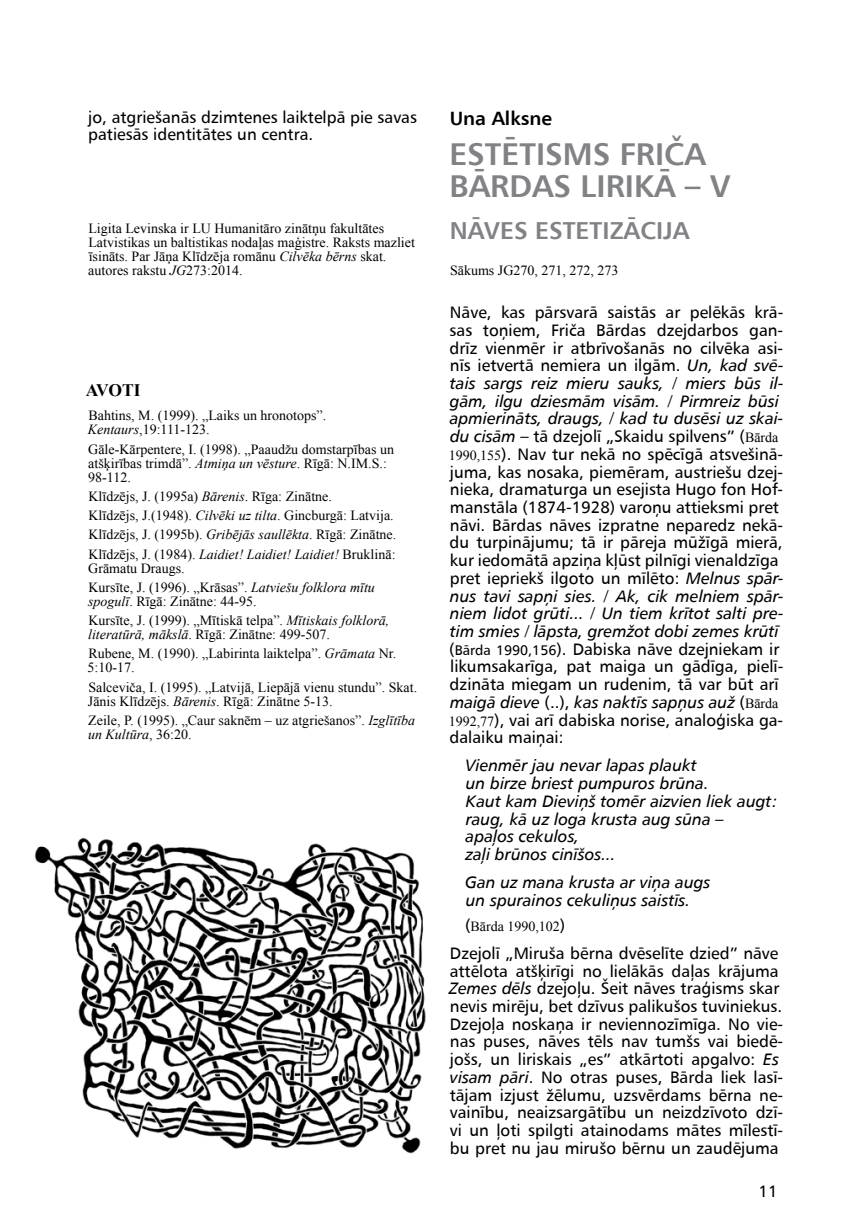
<style>
.page{position:relative;width:867px;height:1229px;background:#fff}
.page>*{position:absolute;margin:0;border:0;box-sizing:border-box;transform-origin:0 0}
.t1{font:31.5px/31.7px "Humanist 777 TL Bold B";color:#808285}
.t2{font:24.5px "Humanist 777 TL Bold B";color:#808285}
.t3{font:19.25px "Humanist 777 TL Bold B";color:#000}
.t4{font:700 17.5px "Times New Roman";letter-spacing:-.01em;color:#000}
.t5{font:16.62px/17.7px "Humanist 777 TL Roman B";color:#000}
.t6{font:16.62px/17.7px "Humanist 777 TL Italic B";color:#000}
.t7{font:14px/19.2px "Times New Roman";color:#000}
.t8{font:italic 14px "Times New Roman";color:#000}
.s1{font-style:italic}
.s2{font-style:normal}
.s3{font-family:"Humanist 777 TL Italic B"}
.s4{font-family:"Times New Roman";font-size:14px}
.s5{font-size:14px}
.s6{font-family:"Humanist 777 TL Roman B"}
.s7{font-family:"Humanist 777 TL Roman B";font-size:16.62px}
</style>
<div class="page">
<img style="left:34px;top:837px;width:392px;height:316px">
<p class="t5" style="left:88px;top:108px;width:330px">jo, atgriešanās dzimtenes laiktelpā pie savas patiesās identitātes un centra.</p>
<p class="t7" style="left:88px;top:221px;width:328px;line-height:14px">Ligita Levinska ir LU Humanitāro zinātņu fakultātes Latvistikas un baltistikas nodaļas maģistre. Raksts mazliet īsināts. Par Jāņa Klīdzēja romānu <span class="s1">Cilvēka bērns</span> skat. autores rakstu <span class="s1">JG</span>273:2014.</p>
<p class="t4" style="left:86px;top:378px;width:56px">AVOTI</p>
<p class="t7" style="left:88px;top:408px;width:240px;line-height:14px">Bahtins, M. (1999). „Laiks un hronotops”.<br><span class="s1">Kentaurs</span>,19:111-123.</p>
<p class="t7" style="left:88px;top:442px;width:307px;line-height:14px">Gāle-Kārpentere, I. (1998). „Paaudžu domstarpības un atšķirības trimdā”. <span class="s1">Atmiņa un vēsture</span>. Rīgā: N.IM.S.:<br>98-112.</p>
<p class="t7" style="left:88px;top:486px;width:309px">Klīdzējs, J. (1995a) <span class="s1">Bārenis</span>. Rīga: Zinātne.<br>Klīdzējs, J.(1948). <span class="s1">Cilvēki uz tilta</span>. Gincburgā: Latvija.<br>Klīdzējs, J. (1995b). <span class="s1">Gribējās saullēkta</span>. Rīgā: Zinātne.<br>Klīdzējs, J. (1984). <span class="s1">Laidiet! Laidiet! Laidiet!</span> Bruklinā:</p>
<p class="t7" style="left:88px;top:558px;width:288px">Grāmatu Draugs.<br>Kursīte, J. (1996). „Krāsas”. <span class="s1">Latviešu folklora mītu</span></p>
<p class="t7" style="left:88px;top:591px;width:302px"><span class="s1">spogulī</span>. Rīgā: Zinātne: 44-95.<br>Kursīte, J. (1999). „Mītiskā telpa”. <span class="s1">Mītiskais folklorā,</span></p>
<p class="t7" style="left:88px;top:624px;width:309px"><span class="s1">literatūrā, mākslā</span>. Rīgā: Zinātne: 499-507.<br>Rubene, M. (1990). „Labirinta laiktelpa”. <span class="s1">Grāmata</span> Nr.</p>
<p class="t7" style="left:87px;top:658px;width:331px">5:10-17.<br>Salceviča, I. (1995). „Latvijā, Liepājā vienu stundu”. Skat.</p>
<p class="t7" style="left:88px;top:691px;width:328px">Jānis Klīdzējs. <span class="s1">Bārenis</span>. Rīgā: Zinātne 5-13.<br>Zeile, P. (1995). „Caur saknēm – uz atgriešanos”. <span class="s1">Izglītība</span></p>
<p class="t8" style="left:88px;top:724px;width:105px">un Kultūra<span class="s2">, 36:20.</span></p>
<p class="t3" style="left:449px;top:106px;width:104px">Una Alksne</p>
<h1 class="t1" style="left:449px;top:137px;width:283px">ESTĒTISMS FRIČA<br>BĀRDAS LIRIKĀ – V</h1>
<h2 class="t2" style="left:449px;top:215px;width:241px">NĀVES ESTETIZĀCIJA</h2>
<p class="t7" style="left:450px;top:260px;width:170px">Sākums JG270, 271, 272, 273</p>
<p class="t5" style="left:449px;top:303px;width:335px;text-align:justify">Nāve, kas pārsvarā saistās ar pelēkās krā&shy;sas toņiem, Friča Bārdas dzejdarbos gan&shy;drīz vienmēr ir atbrīvošanās no cilvēka asi&shy;nīs ietvertā nemiera un ilgām. <span class="s3">Un, kad svē-</span></p>
<p class="t6" style="left:449px;top:374px;width:335px">tais sargs reiz mieru sauks, / miers būs il&shy;gām, ilgu dziesmām visām. / Pirmreiz būsi apmierināts, draugs, / kad tu dusēsi uz skai-</p>
<p class="t5" style="left:448px;top:427px;width:336px"><span class="s3">du cisām</span> – tā dzejolī „Skaidu spilvens” (<span class="s4">Bārda 1990,155</span>). Nav tur nekā no spēcīgā atsvešinā&shy;juma, kas nosaka, piemēram, austriešu dzej&shy;nieka, dramaturga un esejista Hugo fon Hof&shy;manstāla (1874-1928) varoņu attieksmi pret nāvi. Bārdas nāves izpratne neparedz nekā&shy;du turpinājumu; tā ir pāreja mūžīgā mierā, kur iedomātā apziņa kļūst pilnīgi vienaldzīga pret iepriekš ilgoto un mīlēto: <span class="s3">Melnus spār-</span></p>
<p class="t6" style="left:450px;top:586px;width:335px;text-align:justify">nus tavi sapņi sies. / Ak, cik melniem spār&shy;niem lidot grūti... / Un tiem krītot salti pre&shy;tim smies / lāpsta, gremžot dobi zemes krūtī</p>
<p class="t5" style="left:449px;top:639px;width:335px">(<span class="s5">Bārda 1990,156</span>). Dabiska nāve dzejniekam ir likumsakarīga, pat maiga un gādīga, pielī&shy;dzināta miegam un rudenim, tā var būt arī</p>
<p class="t6" style="left:450px;top:692px;width:330px">maigā dieve <span class="s6">(..),</span> kas naktīs sapņus auž <span class="s6">(</span><span class="s4">Bārda</span></p>
<p class="t5" style="left:448px;top:710px;width:336px"><span class="s4">1992,77</span>), vai arī dabiska norise, analoģiska ga&shy;dalaiku maiņai:</p>
<p class="t6" style="left:465px;top:756px;width:314px">Vienmēr jau nevar lapas plaukt<br>un birze briest pumpuros brūna.<br>Kaut kam Dieviņš tomēr aizvien liek augt: raug, kā uz loga krusta aug sūna –<br>apaļos cekulos,<br>zaļi brūnos cinīšos...</p>
<p class="t6" style="left:465px;top:873px;width:247px">Gan uz mana krusta ar viņa augs un spurainos cekuliņus saistīs.</p>
<p class="t7" style="left:465px;top:916px;width:102px"><span class="s7">(</span>Bārda 1990,102<span class="s7">)</span></p>
<p class="t5" style="left:449px;top:943px;width:335px">Dzejolī „Miruša bērna dvēselīte dzied” nāve attēlota atšķirīgi no lielākās daļas krājuma <span class="s3">Zemes dēls</span> dzejoļu. Šeit nāves traģisms skar nevis mirēju, bet dzīvus palikušos tuviniekus.<br>Dzejoļa noskaņa ir neviennozīmīga. No vie&shy;nas puses, nāves tēls nav tumšs vai biedē&shy;jošs, un liriskais „es” atkārtoti apgalvo: <span class="s3">Es visam pāri</span>. No otras puses, Bārda liek lasī&shy;tājam izjust žēlumu, uzsvērdams bērna ne&shy;vainību, neaizsargātību un neizdzīvoto dzī&shy;vi un ļoti spilgti atainodams mātes mīlestī&shy;bu pret nu jau mirušo bērnu un zaudējuma</p>
<p class="t5" style="left:758px;top:1182px;width:21px">11</p>
</div>
